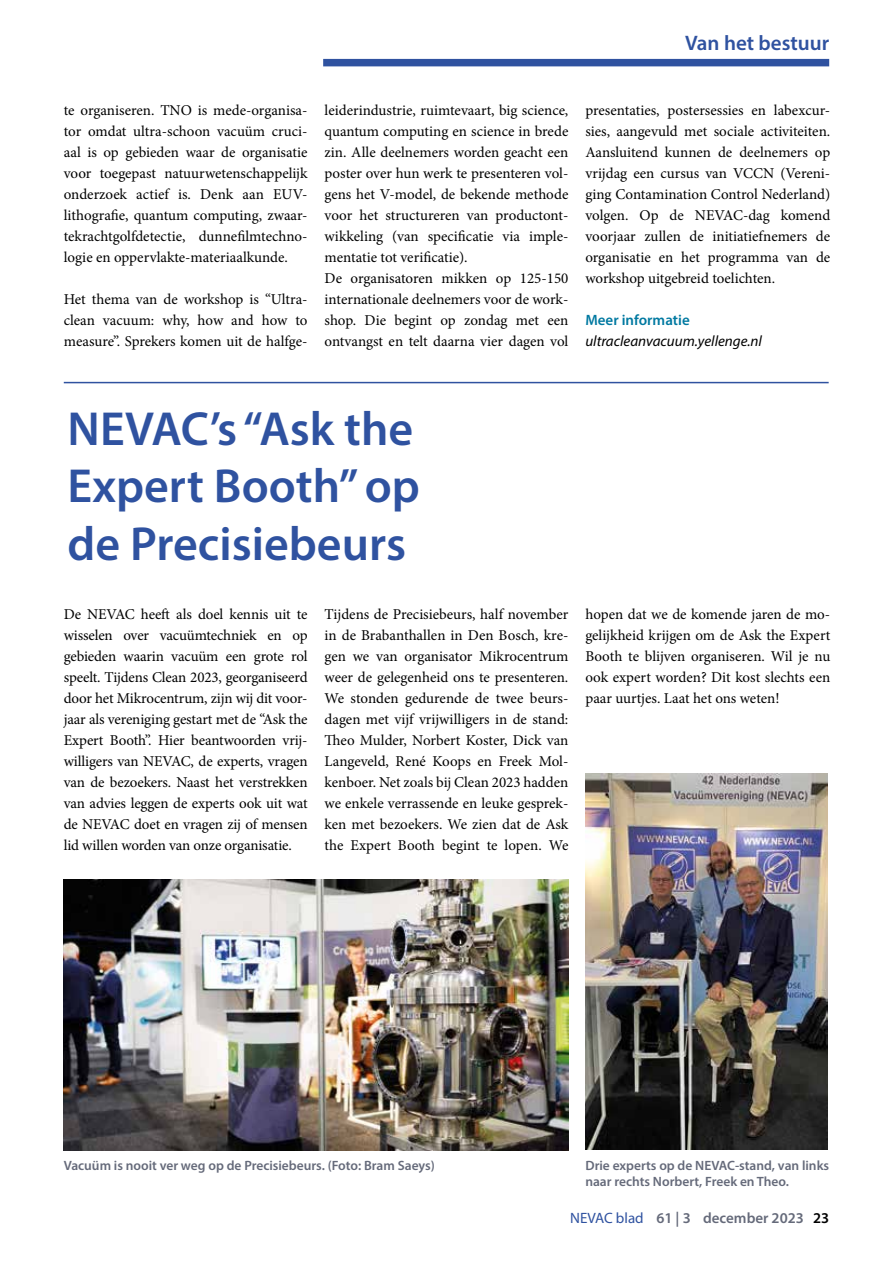
<style>
.page{position:relative;width:893px;height:1263px;background:#fff}
.page>*{position:absolute;margin:0;border:0;box-sizing:border-box;transform-origin:0 0}
.t1{font:600 48px/57.6px "Myriad Pro";color:#2f52a0}
.t2{font:600 21px "Myriad Pro";color:#2f52a0}
.t3{font:15px/21px "Minion Pro";color:#000;text-align:justify}
.t4{font:italic 15px "Myriad Pro";color:#000}
.t5{font:600 15px "Myriad Pro";color:#656a7a}
.t6{font:600 15px "Myriad Pro";color:#0079a1}
.t7{font:600 13.5px/16.2px "Myriad Pro";color:#656a7a}
.s1{font-weight:400;color:#2f52a0}
.s2{color:#000}
</style>
<div class="page">
<div style="left:323px;top:59px;width:506px;height:7px;background:#2f52a0"></div>
<img style="left:64px;top:880px;width:504px;height:270px">
<img style="left:585px;top:773px;width:242px;height:376px">
<hr style="left:64px;top:382px;width:765px;height:1px;background:#2f52a0">
<h2 class="t2" style="left:685px;top:30px;width:146px">Van het bestuur</h2>
<p class="t3" style="left:64px;top:99px;width:245px">te organiseren. TNO is mede-organisa&shy;tor omdat ultra-schoon vacuüm cruci&shy;aal is op gebieden waar de organisatie voor toegepast natuurwetenschappelijk onderzoek actief is. Denk aan EUV&shy;lithografie, quantum computing, zwaar&shy;tekrachtgolfdetectie, dunnefilmtechno&shy;logie en oppervlakte-materiaalkunde.</p>
<p class="t3" style="left:64px;top:288px;width:245px">Het thema van de workshop is “Ultra&shy;clean vacuum: why, how and how to measure”. Sprekers komen uit de halfge-</p>
<p class="t3" style="left:325px;top:99px;width:245px;text-align:left">leiderindustrie, ruimtevaart, big science, quantum computing en science in brede zin. Alle deelnemers worden geacht een poster over hun werk te presenteren vol&shy;gens het V-model, de bekende methode voor het structureren van productont&shy;wikkeling (van specificatie via imple&shy;mentatie tot verificatie).<br>De organisatoren mikken op 125-150 internationale deelnemers voor de work&shy;shop. Die begint op zondag met een ontvangst en telt daarna vier dagen vol</p>
<p class="t3" style="left:585px;top:99px;width:246px">presentaties, postersessies en labexcur&shy;sies, aangevuld met sociale activiteiten.<br>Aansluitend kunnen de deelnemers op vrijdag een cursus van VCCN (Vereni&shy;ging Contamination Control Nederland) volgen. Op de NEVAC-dag komend voorjaar zullen de initiatiefnemers de organisatie en het programma van de workshop uitgebreid toelichten.</p>
<p class="t6" style="left:585px;top:310px;width:106px">Meer informatie</p>
<p class="t4" style="left:585px;top:331px;width:178px">ultracleanvacuum.yellenge.nl</p>
<h1 class="t1" style="left:68px;top:398px;width:354px">NEVAC’s “Ask the<br>Expert Booth” op de Precisiebeurs</h1>
<p class="t3" style="left:64px;top:603px;width:245px">De NEVAC heeft als doel kennis uit te wisselen over vacuümtechniek en op gebieden waarin vacuüm een grote rol speelt. Tijdens Clean 2023, georganiseerd door het Mikrocentrum, zijn wij dit voor&shy;jaar als vereniging gestart met de “Ask the Expert Booth”. Hier beantwoorden vrij&shy;willigers van NEVAC, de experts, vragen van de bezoekers. Naast het verstrekken van advies leggen de experts ook uit wat de NEVAC doet en vragen zij of mensen lid willen worden van onze organisatie.</p>
<p class="t3" style="left:325px;top:603px;width:245px">Tijdens de Precisiebeurs, half november in de Brabanthallen in Den Bosch, kre&shy;gen we van organisator Mikrocentrum weer de gelegenheid ons te presenteren.<br>We stonden gedurende de twee beurs&shy;dagen met vijf vrijwilligers in de stand:<br>Theo Mulder, Norbert Koster, Dick van Langeveld, René Koops en Freek Mol&shy;kenboer. Net zoals bij Clean 2023 hadden we enkele verrassende en leuke gesprek&shy;ken met bezoekers. We zien dat de Ask the Expert Booth begint te lopen. We</p>
<p class="t3" style="left:585px;top:603px;width:246px">hopen dat we de komende jaren de mo&shy;gelijkheid krijgen om de Ask the Expert Booth te blijven organiseren. Wil je nu ook expert worden? Dit kost slechts een paar uurtjes. Laat het ons weten!</p>
<p class="t7" style="left:64px;top:1156px;width:373px">Vacuüm is nooit ver weg op de Precisiebeurs. (Foto: Bram Saeys)</p>
<p class="t7" style="left:585px;top:1157px;width:245px">Drie experts op de NEVAC-stand, van links naar rechts Norbert, Freek en Theo.</p>
<p class="t5" style="left:570px;top:1208px;width:260px"><span class="s1">NEVAC blad</span> 61 | 3 december 2023 <span class="s2">23</span></p>
</div>
